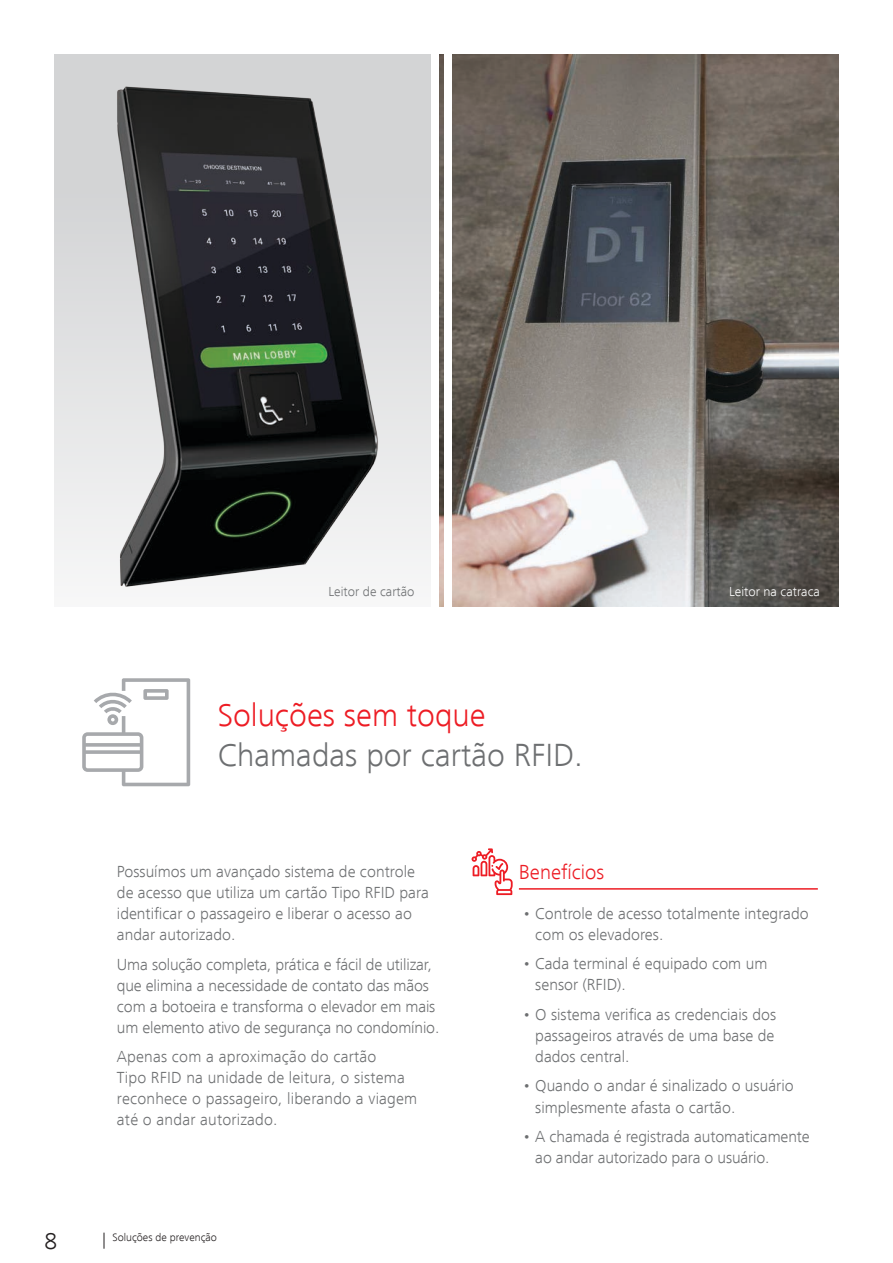
<style>
.page{position:relative;width:893px;height:1263px;background:#fff}
.page>*{position:absolute;margin:0;border:0;box-sizing:border-box;transform-origin:0 0}
.t1{font:300 33px "Frutiger Next LT";color:#6d6f71}
.t2{font:300 33px "Frutiger Next LT";color:#ed1c24}
.t3{font:300 24px "Frutiger Next LT";color:#231f20}
.t4{font:300 21px "Frutiger Next LT";color:#ed1c24}
.t5{font:300 16.5px/21px "Frutiger Next LT";color:#6d6f71}
.t6{font:300 13.5px "Frutiger Next LT";color:#fff}
.t7{font:300 13.5px "Frutiger Next LT";color:#6d6f71}
.t8{font:300 11.25px "Frutiger Next LT";color:#231f20}
</style>
<div class="page">
<svg style="left:104px;top:1232px;width:1px;height:17px"></svg>
<hr style="left:519px;top:888px;width:299px;height:2px;background:#ed1c24">
<div style="left:54px;top:54px;width:418px;height:552px;background:linear-gradient(to bottom,#cccdcf,#f5f5f5)"></div>
<img style="left:439px;top:54px;width:400px;height:552px">
<img style="left:91px;top:77px;width:299px;height:529px">
<div style="left:432px;top:43px;width:7px;height:578px;background:#fff"></div>
<div style="left:444px;top:43px;width:8px;height:578px;background:#fff"></div>
<svg style="left:82px;top:678px;width:108px;height:108px"></svg>
<svg style="left:472px;top:848px;width:41px;height:47px"></svg>
<h2 class="t3" style="left:45px;top:1227px;width:14px">8</h2>
<p class="t7" style="left:328px;top:584px;width:88px">Leitor de cartão</p>
<p class="t6" style="left:729px;top:584px;width:92px">Leitor na catraca</p>
<p class="t2" style="left:218px;top:697px;width:269px">Soluções sem toque</p>
<p class="t1" style="left:218px;top:737px;width:367px">Chamadas por cartão RFID.</p>
<p class="t5" style="left:117px;top:861px;width:300px">Possuímos um avançado sistema de controle</p>
<p class="t5" style="left:117px;top:882px;width:313px">de acesso que utiliza um cartão Tipo RFID para</p>
<p class="t5" style="left:117px;top:903px;width:297px">identificar o passageiro e liberar o acesso ao</p>
<p class="t5" style="left:117px;top:924px;width:120px">andar autorizado.</p>
<p class="t5" style="left:117px;top:954px;width:320px">Uma solução completa, prática e fácil de utilizar, que elimina a necessidade de contato das mãos com a botoeira e transforma o elevador em mais</p>
<p class="t5" style="left:117px;top:1012px;width:324px;line-height:29.5px">um elemento ativo de segurança no condomínio.<br>Apenas com a aproximação do cartão</p>
<p class="t5" style="left:117px;top:1067px;width:302px">Tipo RFID na unidade de leitura, o sistema reconhece o passageiro, liberando a viagem</p>
<p class="t5" style="left:117px;top:1109px;width:162px">até o andar autorizado.</p>
<p class="t8" style="left:112px;top:1231px;width:106px">Soluções de prevenção</p>
<p class="t4" style="left:519px;top:861px;width:87px">Benefícios</p>
<p class="t5" style="left:535px;top:903px;width:275px">Controle de acesso totalmente integrado com os elevadores.</p>
<p class="t5" style="left:522px;top:953px;width:246px">• Cada terminal é equipado com um</p>
<p class="t5" style="left:535px;top:974px;width:92px">sensor (RFID).</p>
<p class="t5" style="left:522px;top:1004px;width:255px;text-align:right">• O sistema verifica as credenciais dos passageiros através de uma base de</p>
<p class="t5" style="left:535px;top:1046px;width:96px">dados central.</p>
<p class="t5" style="left:522px;top:1075px;width:273px">• Quando o andar é sinalizado o usuário</p>
<p class="t5" style="left:535px;top:1096px;width:202px">simplesmente afasta o cartão.</p>
<p class="t5" style="left:522px;top:1126px;width:289px">• A chamada é registrada automaticamente</p>
<p class="t5" style="left:535px;top:1147px;width:236px">ao andar autorizado para o usuário.</p>
</div>
